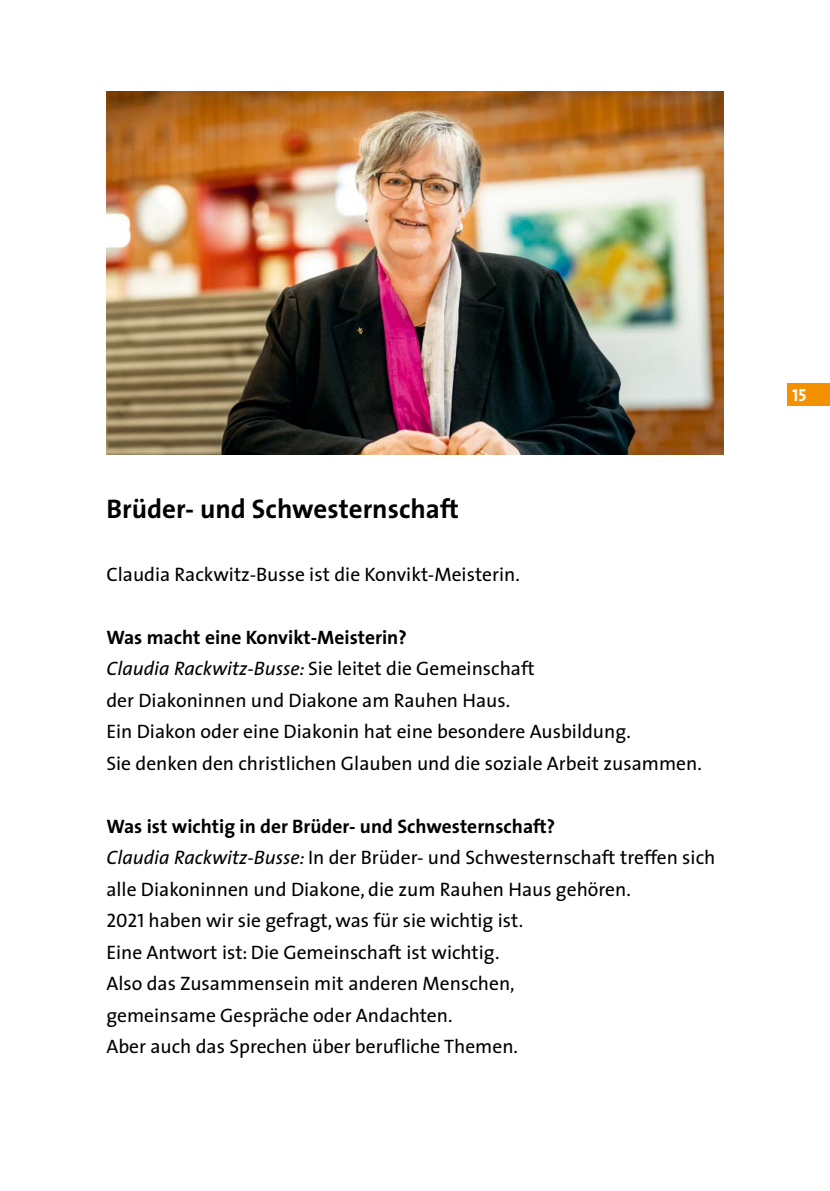
<style>
.page{position:relative;width:830px;height:1191px;background:#fff}
.page>*{position:absolute;margin:0;border:0;box-sizing:border-box;transform-origin:0 0}
.t1{font:700 27px "The Sans";color:#000}
.t2{font:19.5px/31.5px "The Sans";color:#000}
.t3{font:17.4px "The Sans Bold Caps";color:#fff}
.s1{font-weight:700}
.s2{font-style:italic}
.s3{font-family:"The Sans Caps"}
</style>
<div class="page">
<div style="left:787px;top:383px;width:42px;height:22px;background:#f39100"></div>
<img style="left:106px;top:91px;width:617px;height:363px">
<h2 class="t1" style="left:106px;top:486px;width:354px">Brüder- und Schwesternschaft</h2>
<p class="t2" style="left:106px;top:557px;width:415px">Claudia Rackwitz-Busse ist die Konvikt-Meisterin.</p>
<p class="t2" style="left:106px;top:620px;width:596px"><span class="s1">Was macht eine Konvikt-Meisterin?<br></span><span class="s2">Claudia Rackwitz-Busse:</span> Sie leitet die Gemeinschaft<br>der Diakoninnen und Diakone am Rauhen Haus.<br>Ein Diakon oder eine Diakonin hat eine besondere Ausbildung.<br>Sie denken den christlichen Glauben und die soziale Arbeit zusammen.</p>
<p class="t2" style="left:106px;top:809px;width:610px"><span class="s1">Was ist wichtig in der Brüder- und Schwesternschaft?<br></span><span class="s2">Claudia Rackwitz-Busse:</span> In der Brüder- und Schwesternschaft treffen sich alle Diakoninnen und Diakone, die zum Rauhen Haus gehören.<br><span class="s3">2021</span> haben wir sie gefragt, was für sie wichtig ist.<br>Eine Antwort ist: Die Gemeinschaft ist wichtig.<br>Also das Zusammensein mit anderen Menschen,<br>gemeinsame Gespräche oder Andachten.<br>Aber auch das Sprechen über berufliche Themen.</p>
<p class="t3" style="left:792px;top:380px;width:16px">15</p>
</div>
